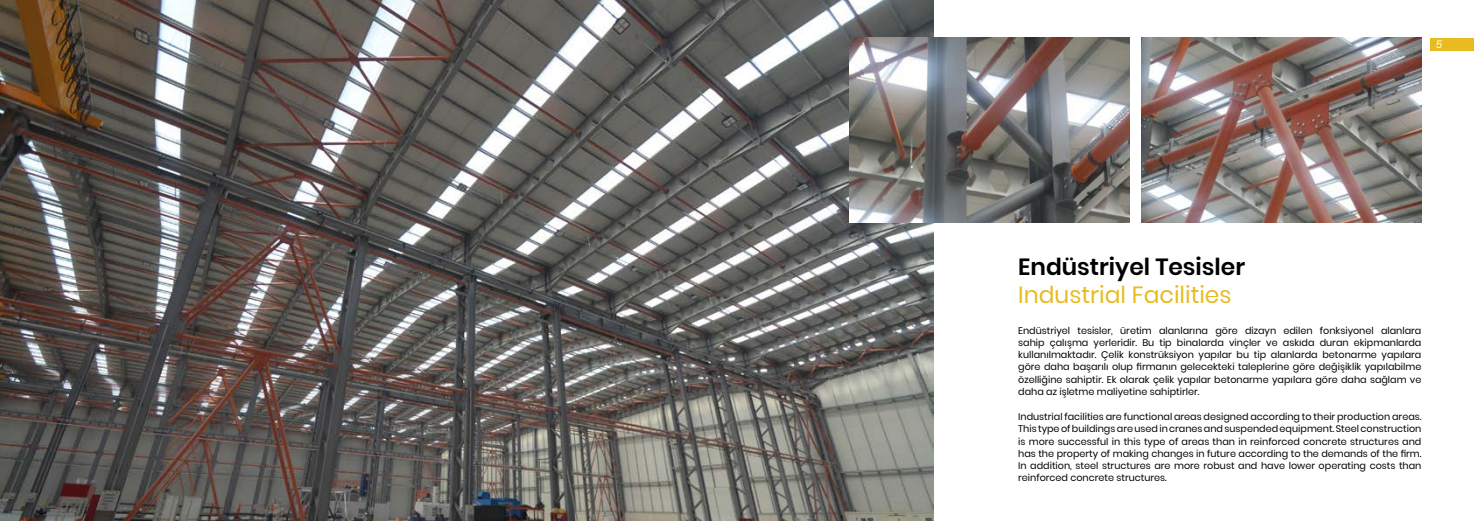
<style>
.page{position:relative;width:1474px;height:521px;background:#fff}
.page>*{position:absolute;margin:0;border:0;box-sizing:border-box;transform-origin:0 0}
.t1{font:23.36px "Poppins";color:#e8bb20}
.t2{font:600 23.36px "Poppins";color:#000}
.t3{font:italic 10.5px "Poppins";color:#fff}
.t4{font:9.62px/12.2px "Poppins";color:#000;text-align:justify}
</style>
<div class="page">
<img style="left:0;top:0;width:933px;height:521px">
<img style="left:1141px;top:37px;width:280px;height:186px">
<img style="left:849px;top:37px;width:280px;height:186px">
<div style="left:1429px;top:38px;width:44px;height:12px;background:#e8bb20"></div>
<p class="t3" style="left:1436px;top:38px;width:8px">5</p>
<h1 class="t2" style="left:1018px;top:253px;width:228px">Endüstriyel Tesisler</h1>
<h1 class="t1" style="left:1018px;top:281px;width:215px">Industrial Facilities</h1>
<p class="t4" style="left:1018px;top:324px;width:405px">Endüstriyel tesisler, üretim alanlarına göre dizayn edilen fonksiyonel alanlara sahip çalışma yerleridir. Bu tip binalarda vinçler ve askıda duran ekipmanlarda kullanılmaktadır. Çelik konstrüksiyon yapılar bu tip alanlarda betonarme yapılara göre daha başarılı olup firmanın gelecekteki taleplerine göre değişiklik yapılabilme özelliğine sahiptir. Ek olarak çelik yapılar betonarme yapılara göre daha sağlam ve daha az işletme maliyetine sahiptirler.</p>
<p class="t4" style="left:1018px;top:411px;width:405px">Industrial facilities are functional areas designed according to their production areas.<br>This type of buildings are used in cranes and suspended equipment. Steel construction is more successful in this type of areas than in reinforced concrete structures and has the property of making changes in future according to the demands of the firm.<br>In addition, steel structures are more robust and have lower operating costs than reinforced concrete structures.</p>
</div>
